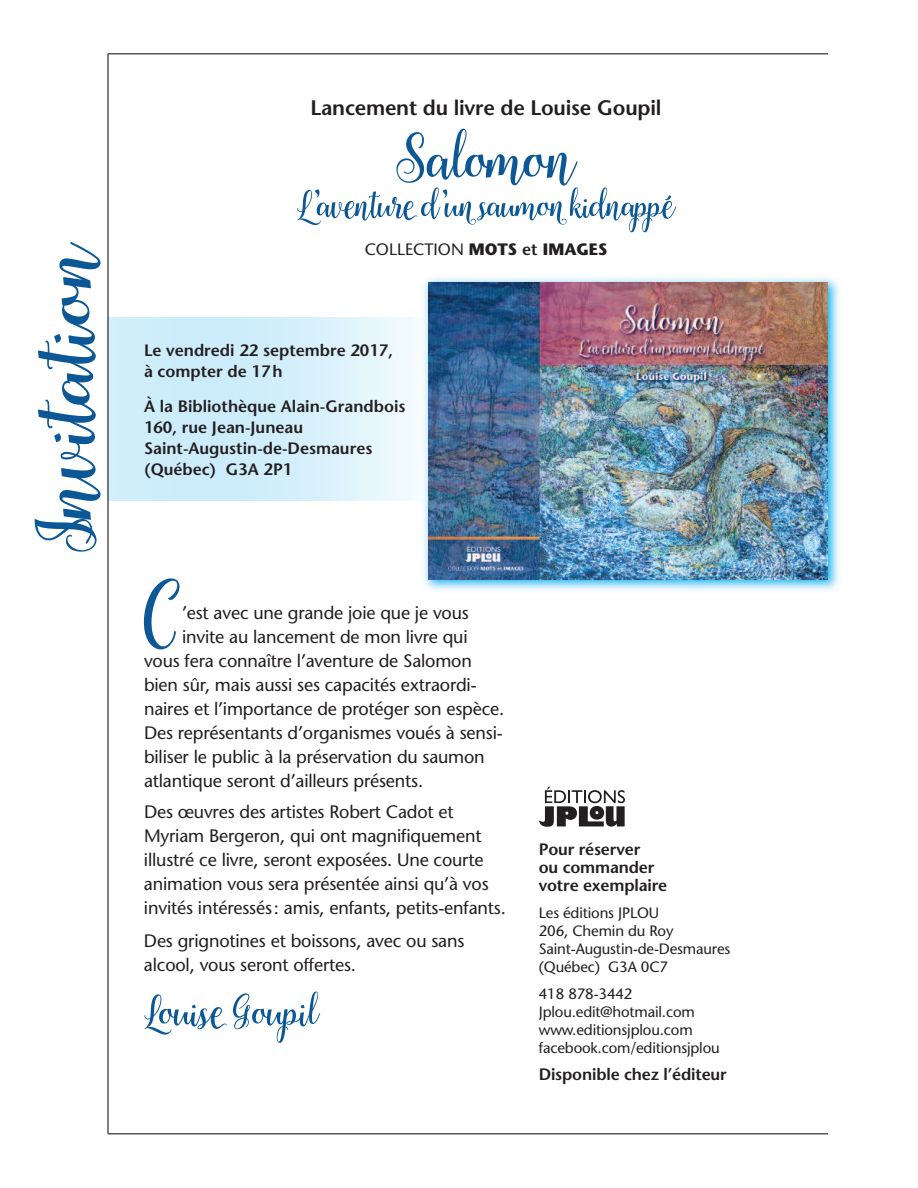
<style>
.page{position:relative;width:918px;height:1188px;background:#fff}
.page>*{position:absolute;margin:0;border:0;box-sizing:border-box;transform-origin:0 0}
.t1{font:148.95px "Cherryla";color:#0c5896}
.t2{font:135px "Cherryla";color:#0c5896;scale:1.2 1}
.t3{font:108px "Cherryla";letter-spacing:-.015em;color:#0c5896}
.t4{font:72px "Cherryla";letter-spacing:-.005em;color:#0c5896}
.t5{font:63px "Cherryla";letter-spacing:-.01em;color:#0c5896}
.t6{font:600 21px "Stone Sans";letter-spacing:-.01em;color:#231f20}
.t7{font:18px/24px "Stone Sans";letter-spacing:-.01em;color:#231f20}
.t8{font:600 16.5px/21px "Stone Sans";color:#231f20}
.t9{font:16.5px "Stone Sans";color:#231f20}
.t10{font:15px/18px "Stone Sans";letter-spacing:-.01em;color:#231f20}
.s1{font-weight:700}
.s2{font-weight:600}
</style>
<div class="page">
<hr style="left:107px;top:54px;width:2px;height:1080px;background:#231f20">
<hr style="left:108px;top:1133px;width:720px;height:1px;background:#231f20">
<hr style="left:108px;top:53px;width:720px;height:1px;background:#231f20">
<img style="left:419px;top:277px;width:420px;height:314px">
<img style="left:428px;top:283px;width:400px;height:297px">
<svg style="left:539px;top:787px;width:86px;height:40px"></svg>
<h2 class="t2" style="left:-32px;top:552px;width:262px;rotate:-90deg">Invitation</h2>
<p class="t6" style="left:311px;top:100px;width:352px">Lancement du livre de Louise Goupil</p>
<h3 class="t3" style="left:396px;top:79px;width:175px">Salomon</h3>
<h3 class="t5" style="left:297px;top:159px;width:380px">L’aventured’unsaumonkidnappé</h3>
<p class="t9" style="left:365px;top:243px;width:244px">COLLECTION <span class="s1">MOTS</span> <span class="s2">et</span> <span class="s1">IMAGES</span></p>
<p class="t8" style="left:144px;top:342px;width:251px">Le vendredi 22 septembre 2017, à compter de 17h</p>
<p class="t8" style="left:144px;top:397px;width:263px">À la Bibliothèque Alain-Grandbois<br>160, rue Jean-Juneau<br>Saint-Augustin-de-Desmaures (Québec) G3A 2P1</p>
<h1 class="t1" style="left:144px;top:504px;width:41px">C</h1>
<p class="t7" style="left:182px;top:603px;width:288px">’est avec une grande joie que je vous</p>
<p class="t7" style="left:182px;top:627px;width:287px">invite au lancement de mon livre qui</p>
<p class="t7" style="left:144px;top:651px;width:329px">vous fera connaître l’aventure de Salomon</p>
<p class="t7" style="left:144px;top:675px;width:334px">bien sûr, mais aussi ses capacités extraordi-</p>
<p class="t7" style="left:144px;top:699px;width:362px">naires et l’importance de protéger son espèce.</p>
<p class="t7" style="left:144px;top:723px;width:360px">Des représentants d’organismes voués à sensi-</p>
<p class="t7" style="left:144px;top:747px;width:342px">biliser le public à la préservation du saumon</p>
<p class="t7" style="left:144px;top:771px;width:281px">atlantique seront d’ailleurs présents.</p>
<p class="t7" style="left:144px;top:802px;width:363px">Des œuvres des artistes Robert Cadot et Myriam Bergeron, qui ont magnifiquement illustré ce livre, seront exposées. Une courte animation vous sera présentée ainsi qu’à vos invités intéressés: amis, enfants, petits-enfants.</p>
<p class="t7" style="left:144px;top:931px;width:322px">Des grignotines et boissons, avec ou sans alcool, vous seront offertes.</p>
<h3 class="t4" style="left:144px;top:959px;width:176px">LouiseGoupil</h3>
<p class="t8" style="left:539px;top:842px;width:130px;line-height:18px">Pour réserver<br>ou commander votre exemplaire</p>
<p class="t10" style="left:539px;top:905px;width:193px">Les éditions JPLOU<br>206, Chemin du Roy<br>Saint-Augustin-de-Desmaures (Québec) G3A 0C7</p>
<p class="t10" style="left:539px;top:986px;width:182px">418 878-3442<br>Jplou.edit@hotmail.com www.editionsjplou.com facebook.com/editionsjplou</p>
<p class="t8" style="left:539px;top:1065px;width:189px">Disponible chez l’éditeur</p>
</div>
